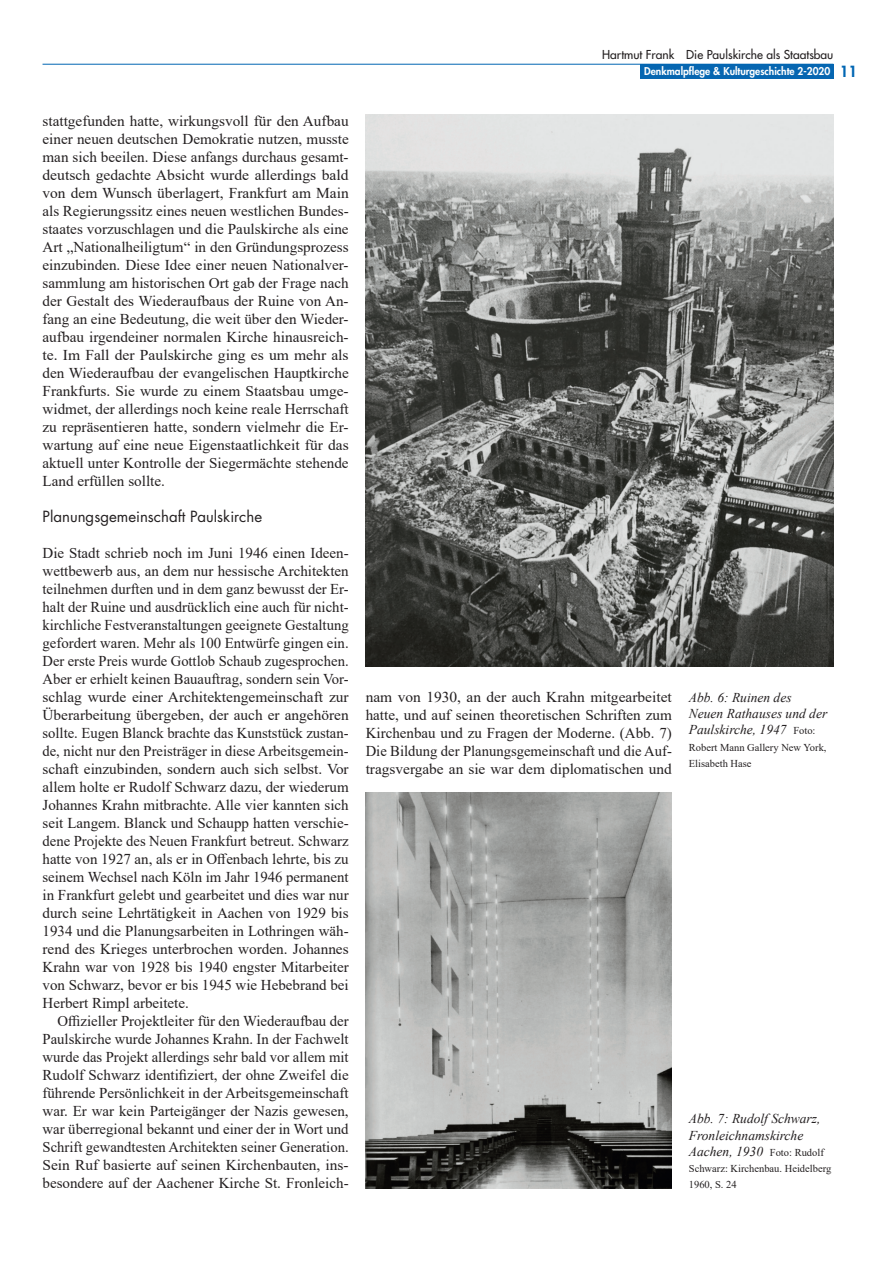
<style>
.page{position:relative;width:893px;height:1263px;background:#fff}
.page>*{position:absolute;margin:0;border:0;box-sizing:border-box;transform-origin:0 0}
.Fließtext{font:15px/18px "Times New Roman";color:#231f20;text-align:justify}
.Fließtext_ohne_Einzu{font:15px/18px "Times New Roman";color:#231f20;text-align:justify}
.Zwischentitel{font:15px "Futura";color:#231f20}
.Bildtexte_mit_Autor{font:italic 13.5px/16.2px "Times New Roman";color:#231f20}
.t1{font:12px "Futura";color:#231f20}
.Bildtexte_mit_Autor-2{font:10.5px/16.2px "Times New Roman";color:#231f20}
.t2{font:800 10.5px "Futura";color:#fff}
.s1{font-size:15px;color:#0166b3}
.s2{font-style:normal;font-size:10.5px}
</style>
<div class="page">
<div style="left:640px;top:64px;width:193px;height:15px;background:#0666b1"></div>
<hr style="left:43px;top:64px;width:790px;height:1px;background:#0166b3">
<img style="left:366px;top:115px;width:467px;height:551px">
<img style="left:366px;top:792px;width:306px;height:396px">
<p class="Fließtext" style="left:43px;top:112px;width:308px">stattgefunden hatte, wirkungsvoll für den Aufbau einer neuen deutschen Demokratie nutzen, musste man sich beeilen. Diese anfangs durchaus gesamt&shy;deutsch gedachte Absicht wurde allerdings bald von dem Wunsch überlagert, Frankfurt am Main als Regierungssitz eines neuen westlichen Bundes&shy;staates vorzuschlagen und die Paulskirche als eine Art „Nationalheiligtum“ in den Gründungsprozess einzubinden. Diese Idee einer neuen Nationalver&shy;sammlung am historischen Ort gab der Frage nach der Gestalt des Wiederaufbaus der Ruine von An&shy;fang an eine Bedeutung, die weit über den Wieder&shy;aufbau irgendeiner normalen Kirche hinausreich&shy;te. Im Fall der Paulskirche ging es um mehr als den Wiederaufbau der evangelischen Hauptkirche Frankfurts. Sie wurde zu einem Staatsbau umge&shy;widmet, der allerdings noch keine reale Herrschaft zu repräsentieren hatte, sondern vielmehr die Er&shy;wartung auf eine neue Eigenstaatlichkeit für das aktuell unter Kontrolle der Siegermächte stehende Land erfüllen sollte.</p>
<p class="Zwischentitel" style="left:43px;top:506px;width:221px">Planungsgemeinschaft Paulskirche</p>
<p class="Fließtext_ohne_Einzu" style="left:43px;top:544px;width:308px">Die Stadt schrieb noch im Juni 1946 einen Ideen&shy;wettbewerb aus, an dem nur hessische Architekten teilnehmen durften und in dem ganz bewusst der Er&shy;halt der Ruine und ausdrücklich eine auch für nicht&shy;kirchliche Festveranstaltungen geeignete Gestaltung gefordert waren. Mehr als 100 Entwürfe gingen ein.<br>Der erste Preis wurde Gottlob Schaub zugesprochen.<br>Aber er erhielt keinen Bauauftrag, sondern sein Vor&shy;schlag wurde einer Architektengemeinschaft zur Überarbeitung übergeben, der auch er angehören sollte. Eugen Blanck brachte das Kunststück zustan&shy;de, nicht nur den Preisträger in diese Arbeitsgemein&shy;schaft einzubinden, sondern auch sich selbst. Vor allem holte er Rudolf Schwarz dazu, der wiederum Johannes Krahn mitbrachte. Alle vier kannten sich seit Langem. Blanck und Schaupp hatten verschie&shy;dene Projekte des Neuen Frankfurt betreut. Schwarz hatte von 1927 an, als er in Offenbach lehrte, bis zu seinem Wechsel nach Köln im Jahr 1946 permanent in Frankfurt gelebt und gearbeitet und dies war nur durch seine Lehrtätigkeit in Aachen von 1929 bis 1934 und die Planungsarbeiten in Lothringen wäh&shy;rend des Krieges unterbrochen worden. Johannes Krahn war von 1928 bis 1940 engster Mitarbeiter von Schwarz, bevor er bis 1945 wie Hebebrand bei Herbert Rimpl arbeitete.</p>
<p class="Fließtext" style="left:43px;top:1012px;width:308px;text-indent:15px">Offizieller Projektleiter für den Wiederaufbau der Paulskirche wurde Johannes Krahn. In der Fachwelt wurde das Projekt allerdings sehr bald vor allem mit Rudolf Schwarz identifiziert, der ohne Zweifel die führende Persönlichkeit in der Arbeitsgemeinschaft war. Er war kein Parteigänger der Nazis gewesen, war überregional bekannt und einer der in Wort und Schrift gewandtesten Architekten seiner Generation.<br>Sein Ruf basierte auf seinen Kirchenbauten, ins&shy;besondere auf der Aachener Kirche St. Fronleich-</p>
<p class="t1" style="left:602px;top:46px;width:233px">Hartmut Frank Die Paulskirche als Staatsbau</p>
<p class="t2" style="left:644px;top:64px;width:214px">Denkmalpflege &amp; Kulturgeschichte 2-2020 <span class="s1">11</span></p>
<p class="Fließtext" style="left:366px;top:688px;width:308px">nam von 1930, an der auch Krahn mitgearbeitet hatte, und auf seinen theoretischen Schriften zum Kirchenbau und zu Fragen der Moderne. (Abb. 7)<br>Die Bildung der Planungsgemeinschaft und die Auf&shy;tragsvergabe an sie war dem diplomatischen und</p>
<p class="Bildtexte_mit_Autor" style="left:689px;top:689px;width:140px">Abb. 6: Ruinen des<br>Neuen Rathauses und der<br>Paulskirche, 1947 <span class="s2">Foto:</span></p>
<p class="Bildtexte_mit_Autor-2" style="left:689px;top:739px;width:139px">Robert Mann Gallery New York,<br>Elisabeth Hase</p>
<p class="Bildtexte_mit_Autor" style="left:689px;top:1110px;width:136px">Abb. 7: Rudolf Schwarz,<br>Fronleichnamskirche<br>Aachen, 1930 <span class="s2">Foto: Rudolf</span></p>
<p class="Bildtexte_mit_Autor-2" style="left:689px;top:1160px;width:144px">Schwarz: Kirchenbau. Heidelberg<br>1960, S. 24</p>
</div>
